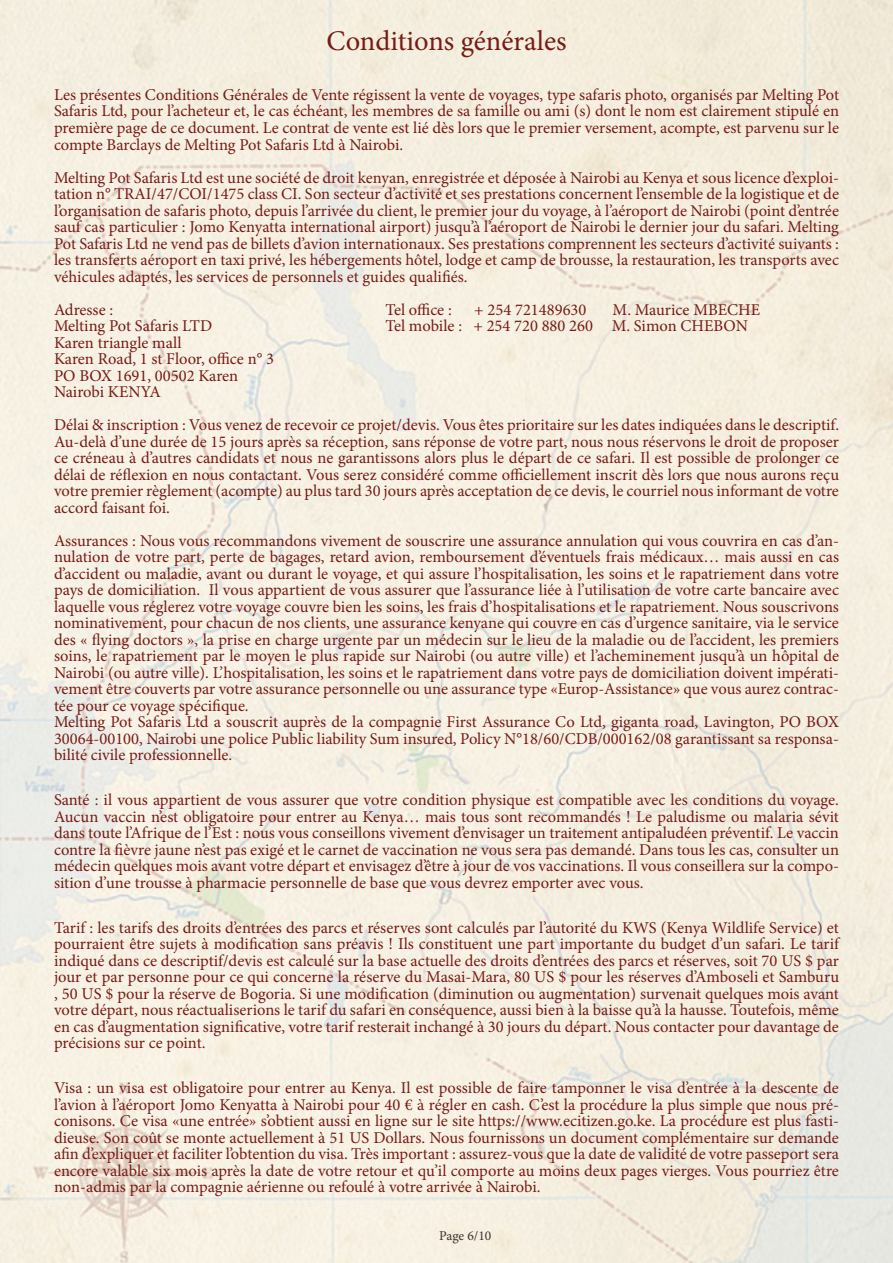
<style>
.page{position:relative;width:893px;height:1263px;background:#fff}
.page>*{position:absolute;margin:0;border:0;box-sizing:border-box;transform-origin:0 0}
.t1{font:28.5px "Minion Pro";color:#771b15}
.t2{font:16.5px/16.5px "Minion Pro";color:#771b15;text-align:justify}
.t3{font:13.5px "Minion Pro";letter-spacing:-.005em;color:#3a342f}
</style>
<div class="page">
<img style="left:0;top:0;width:893px;height:1263px">
<h1 class="t1" style="left:326px;top:22px;width:242px">Conditions générales</h1>
<p class="t2" style="left:54px;top:87px;width:786px">Les présentes Conditions Générales de Vente régissent la vente de voyages, type safaris photo, organisés par Melting Pot Safaris Ltd, pour l’acheteur et, le cas échéant, les membres de sa famille ou ami (s) dont le nom est clairement stipulé en première page de ce document. Le contrat de vente est lié dès lors que le premier versement, acompte, est parvenu sur le compte Barclays de Melting Pot Safaris Ltd à Nairobi.</p>
<p class="t2" style="left:54px;top:169px;width:786px">Melting Pot Safaris Ltd est une société de droit kenyan, enregistrée et déposée à Nairobi au Kenya et sous licence d’exploi&shy;tation n° TRAI/47/COI/1475 class CI. Son secteur d’activité et ses prestations concernent l’ensemble de la logistique et de l’organisation de safaris photo, depuis l’arrivée du client, le premier jour du voyage, à l’aéroport de Nairobi (point d’entrée sauf cas particulier : Jomo Kenyatta international airport) jusqu’à l’aéroport de Nairobi le dernier jour du safari. Melting Pot Safaris Ltd ne vend pas de billets d’avion internationaux. Ses prestations comprennent les secteurs d’activité suivants : les transferts aéroport en taxi privé, les hébergements hôtel, lodge et camp de brousse, la restauration, les transports avec véhicules adaptés, les services de personnels et guides qualifiés.</p>
<p class="t2" style="left:54px;top:301px;width:61px">Adresse :</p>
<p class="t2" style="left:385px;top:301px;width:68px">Tel office :</p>
<p class="t2" style="left:474px;top:301px;width:114px">+ 254 721489630</p>
<p class="t2" style="left:613px;top:301px;width:149px">M. Maurice MBECHE</p>
<p class="t2" style="left:54px;top:318px;width:160px">Melting Pot Safaris LTD</p>
<p class="t2" style="left:386px;top:318px;width:364px">Tel mobile : + 254 720 880 260 M. Simon CHEBON</p>
<p class="t2" style="left:54px;top:334px;width:222px;text-align:left">Karen triangle mall<br>Karen Road, 1 st Floor, office n° 3<br>PO BOX 1691, 00502 Karen<br>Nairobi KENYA</p>
<p class="t2" style="left:54px;top:417px;width:787px">Délai &amp; inscription : Vous venez de recevoir ce projet/devis. Vous êtes prioritaire sur les dates indiquées dans le descriptif.<br>Au-delà d’une durée de 15 jours après sa réception, sans réponse de votre part, nous nous réservons le droit de proposer ce créneau à d’autres candidats et nous ne garantissons alors plus le départ de ce safari. Il est possible de prolonger ce délai de réflexion en nous contactant. Vous serez considéré comme officiellement inscrit dès lors que nous aurons reçu votre premier règlement (acompte) au plus tard 30 jours après acceptation de ce devis, le courriel nous informant de votre accord faisant foi.</p>
<p class="t2" style="left:54px;top:532px;width:787px;text-align:left">Assurances : Nous vous recommandons vivement de souscrire une assurance annulation qui vous couvrira en cas d’an&shy;nulation de votre part, perte de bagages, retard avion, remboursement d’éventuels frais médicaux… mais aussi en cas d’accident ou maladie, avant ou durant le voyage, et qui assure l’hospitalisation, les soins et le rapatriement dans votre pays de domiciliation. Il vous appartient de vous assurer que l’assurance liée à l’utilisation de votre carte bancaire avec laquelle vous réglerez votre voyage couvre bien les soins, les frais d’hospitalisations et le rapatriement. Nous souscrivons nominativement, pour chacun de nos clients, une assurance kenyane qui couvre en cas d’urgence sanitaire, via le service des « flying doctors », la prise en charge urgente par un médecin sur le lieu de la maladie ou de l’accident, les premiers soins, le rapatriement par le moyen le plus rapide sur Nairobi (ou autre ville) et l’acheminement jusqu’à un hôpital de Nairobi (ou autre ville). L’hospitalisation, les soins et le rapatriement dans votre pays de domiciliation doivent impérati&shy;vement être couverts par votre assurance personnelle ou une assurance type «Europ-Assistance» que vous aurez contrac&shy;tée pour ce voyage spécifique.<br>Melting Pot Safaris Ltd a souscrit auprès de la compagnie First Assurance Co Ltd, giganta road, Lavington, PO BOX 30064-00100, Nairobi une police Public liability Sum insured, Policy N°18/60/CDB/000162/08 garantissant sa responsa&shy;bilité civile professionnelle.</p>
<p class="t2" style="left:54px;top:792px;width:786px">Santé : il vous appartient de vous assurer que votre condition physique est compatible avec les conditions du voyage.<br>Aucun vaccin n’est obligatoire pour entrer au Kenya… mais tous sont recommandés ! Le paludisme ou malaria sévit dans toute l’Afrique de l’Est : nous vous conseillons vivement d’envisager un traitement antipaludéen préventif. Le vaccin contre la fièvre jaune n’est pas exigé et le carnet de vaccination ne vous sera pas demandé. Dans tous les cas, consulter un médecin quelques mois avant votre départ et envisagez d’être à jour de vos vaccinations. Il vous conseillera sur la compo&shy;sition d’une trousse à pharmacie personnelle de base que vous devrez emporter avec vous.</p>
<p class="t2" style="left:54px;top:919px;width:787px">Tarif : les tarifs des droits d’entrées des parcs et réserves sont calculés par l’autorité du KWS (Kenya Wildlife Service) et pourraient être sujets à modification sans préavis ! Ils constituent une part importante du budget d’un safari. Le tarif indiqué dans ce descriptif/devis est calculé sur la base actuelle des droits d’entrées des parcs et réserves, soit 70 US $ par jour et par personne pour ce qui concerne la réserve du Masai-Mara, 80 US $ pour les réserves d’Amboseli et Samburu , 50 US $ pour la réserve de Bogoria. Si une modification (diminution ou augmentation) survenait quelques mois avant votre départ, nous réactualiserions le tarif du safari en conséquence, aussi bien à la baisse qu’à la hausse. Toutefois, même en cas d’augmentation significative, votre tarif resterait inchangé à 30 jours du départ. Nous contacter pour davantage de précisions sur ce point.</p>
<p class="t2" style="left:54px;top:1080px;width:787px">Visa : un visa est obligatoire pour entrer au Kenya. Il est possible de faire tamponner le visa d’entrée à la descente de l’avion à l’aéroport Jomo Kenyatta à Nairobi pour 40 € à régler en cash. C’est la procédure la plus simple que nous pré&shy;conisons. Ce visa «une entrée» s’obtient aussi en ligne sur le site https://www.ecitizen.go.ke. La procédure est plus fasti&shy;dieuse. Son coût se monte actuellement à 51 US Dollars. Nous fournissons un document complémentaire sur demande afin d’expliquer et faciliter l’obtention du visa. Très important : assurez-vous que la date de validité de votre passeport sera encore valable six mois après la date de votre retour et qu’il comporte au moins deux pages vierges. Vous pourriez être non-admis par la compagnie aérienne ou refoulé à votre arrivée à Nairobi.</p>
<p class="t3" style="left:439px;top:1226px;width:54px">Page 6/10</p>
</div>
